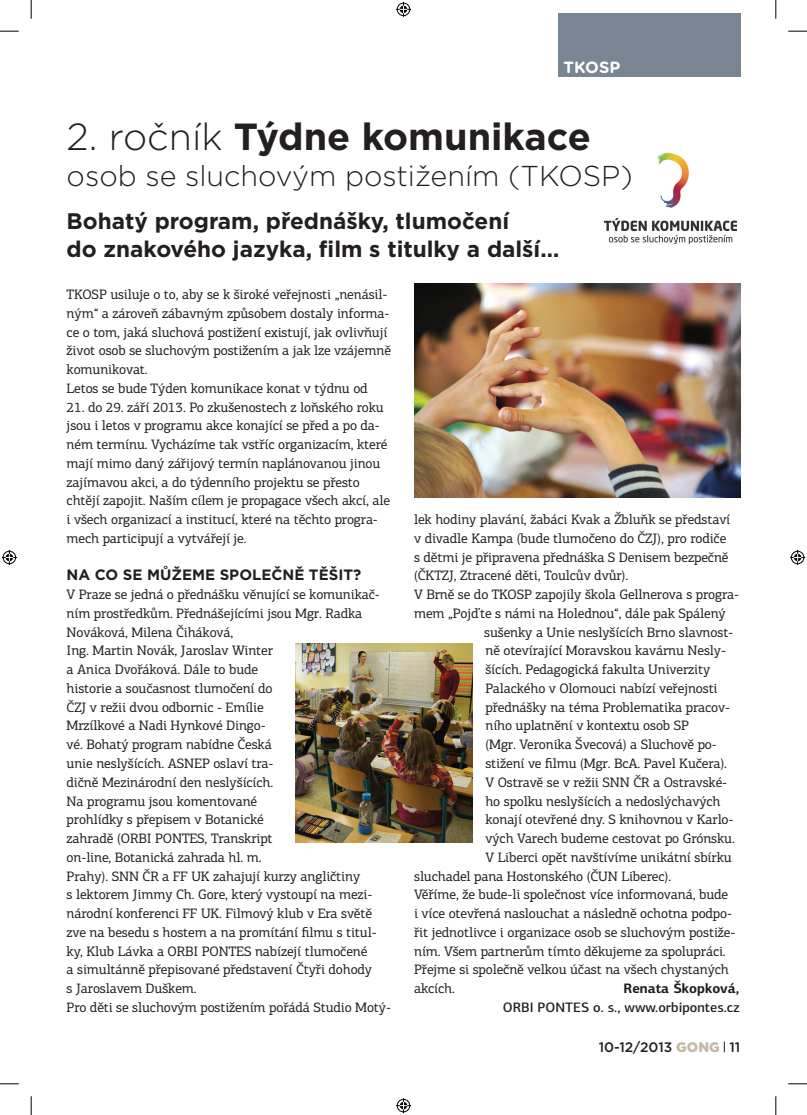
<style>
.page{position:relative;width:807px;height:1115px;background:#fff}
.page>*{position:absolute;margin:0;border:0;box-sizing:border-box;transform-origin:0 0}
.t1{font:700 37.75px "Gotham";color:#231f20}
.t2{font:300 28.75px "Gotham";color:#231f20}
.t3{font:700 22.5px/28.2px "Gotham";color:#231f20}
.t4{font:700 16.25px "Gotham Rounded";letter-spacing:-.005em;color:#fff}
.t5{font:700 15px "Gotham";color:#231f20}
.t6{font:13.75px/18.8px "PF Centro Slab Pro";letter-spacing:-.01em;color:#231f20}
.t7{font:500 13.75px "PF Centro Sans Pro";color:#231f20}
.t8{font:500 13.75px "Gotham";color:#231f20}
.t9{font:700 13.75px "PF Centro Sans Pro";color:#231f20}
.s1{font-weight:300}
.s2{font-weight:900;color:#c2b8a3}
.s3{font-family:"Gotham Rounded"}
</style>
<div class="page">
<div style="left:558px;top:13px;width:182px;height:63px;background:#778692"></div>
<img style="left:604px;top:152px;width:132px;height:92px">
<img style="left:414px;top:283px;width:326px;height:214px">
<img style="left:296px;top:644px;width:176px;height:199px">
<svg style="left:0;top:30px;width:19px;height:2px"></svg>
<svg style="left:788px;top:30px;width:18px;height:2px"></svg>
<svg style="left:0;top:1083px;width:19px;height:1px"></svg>
<svg style="left:788px;top:1083px;width:18px;height:1px"></svg>
<svg style="left:30px;top:0;width:2px;height:19px"></svg>
<svg style="left:30px;top:1096px;width:2px;height:19px"></svg>
<svg style="left:775px;top:0;width:1px;height:19px"></svg>
<svg style="left:775px;top:1096px;width:1px;height:19px"></svg>
<svg style="left:396px;top:2px;width:15px;height:15px"></svg>
<svg style="left:396px;top:1098px;width:15px;height:15px"></svg>
<svg style="left:2px;top:550px;width:15px;height:15px"></svg>
<svg style="left:790px;top:550px;width:15px;height:15px"></svg>
<p class="t4" style="left:563px;top:55px;width:58px">TKOSP</p>
<h1 class="t1" style="left:67px;top:112px;width:526px"><span class="s1">2. ročník</span> Týdne komunikace</h1>
<h2 class="t2" style="left:67px;top:158px;width:567px">osob se sluchovým postižením (TKOSP)</h2>
<h3 class="t3" style="left:67px;top:207px;width:494px">Bohatý program, přednášky, tlumočení<br>do znakového jazyka, film s titulky a další…</h3>
<p class="t6" style="left:67px;top:285px;width:326px">TKOSP usiluje o to, aby se k široké veřejnosti „nenásil&shy;ným“ a zároveň zábavným způsobem dostaly informa&shy;ce o tom, jaká sluchová postižení existují, jak ovlivňují život osob se sluchovým postižením a jak lze vzájemně komunikovat.<br>Letos se bude Týden komunikace konat v týdnu od</p>
<p class="t6" style="left:67px;top:397px;width:325px">21. do 29. září 2013. Po zkušenostech z loňského roku jsou i letos v programu akce konající se před a po da&shy;ném termínu. Vycházíme tak vstříc organizacím, které mají mimo daný zářijový termín naplánovanou jinou zajímavou akci, a do týdenního projektu se přesto chtějí zapojit. Naším cílem je propagace všech akcí, ale i všech organizací a institucí, které na těchto progra&shy;mech participují a vytvářejí je.</p>
<p class="t5" style="left:67px;top:565px;width:296px">Na co se můžeme společn ě těšit?</p>
<p class="t6" style="left:67px;top:585px;width:326px">V Praze se jedná o přednášku věnující se komunikač&shy;ním prostředkům. Přednášejícími jsou Mgr. Radka Nováková, Milena Čiháková,<br>Ing. Martin Novák, Jaroslav Winter<br>a Anica Dvořáková. Dále to bude<br>historie a současnost tlumočení do<br>ČZJ v režii dvou odbornic - Emílie<br>Mrzílkové a Nadi Hynkové Dingo-<br>vé. Bohatý program nabídne Česká<br>unie neslyšících. ASNEP oslaví tra-<br>dičně Mezinárodní den neslyšících.<br>Na programu jsou komentované<br>prohlídky s přepisem v Botanické<br>zahradě (ORBI PONTES, Transkript<br>on-line, Botanická zahrada hl. m.<br>Prahy). SNN ČR a FF UK zahajují kurzy angličtiny<br>s lektorem Jimmy Ch. Gore, který vystoupí na mezi&shy;národní konferenci FF UK. Filmový klub v Era světě zve na besedu s hostem a na promítání filmu s titul&shy;ky, Klub Lávka a ORBI PONTES nabízejí tlumočené<br>a simultánně přepisované představení Čtyři dohody<br>s Jaroslavem Duškem.<br>Pro děti se sluchovým postižením pořádá Studio Motý-</p>
<p class="t6" style="left:414px;top:510px;width:317px">lek hodiny plavání, žabáci Kvak a Žbluňk se představí</p>
<p class="t6" style="left:414px;top:529px;width:314px">v divadle Kampa (bude tlumočeno do ČZJ), pro rodiče</p>
<p class="t6" style="left:414px;top:547px;width:316px">s dětmi je připravena přednáška S Denisem bezpečně</p>
<p class="t6" style="left:414px;top:566px;width:215px">(ČKTZJ, Ztracené děti, Toulcův dvůr).</p>
<p class="t6" style="left:414px;top:585px;width:326px">V Brně se do TKOSP zapojily škola Gellnerova s progra-</p>
<p class="t6" style="left:414px;top:604px;width:313px">mem „Pojďte s námi na Holednou“, dále pak Spálený</p>
<p class="t6" style="left:484px;top:622px;width:250px">sušenky a Unie neslyšících Brno slavnost-</p>
<p class="t6" style="left:485px;top:641px;width:242px">ně otevírající Moravskou kavárnu Nesly-</p>
<p class="t6" style="left:485px;top:660px;width:226px">šících. Pedagogická fakulta Univerzity</p>
<p class="t6" style="left:485px;top:679px;width:234px">Palackého v Olomouci nabízí veřejnosti</p>
<p class="t6" style="left:485px;top:697px;width:246px">přednášky na téma Problematika pracov-</p>
<p class="t6" style="left:485px;top:716px;width:205px">ního uplatnění v kontextu osob SP</p>
<p class="t6" style="left:485px;top:735px;width:233px">(Mgr. Veronika Švecová) a Sluchově po-</p>
<p class="t6" style="left:485px;top:754px;width:243px">stižení ve filmu (Mgr. BcA. Pavel Kučera).</p>
<p class="t6" style="left:485px;top:772px;width:243px">V Ostravě se v režii SNN ČR a Ostravské-</p>
<p class="t6" style="left:485px;top:791px;width:237px">ho spolku neslyšících a nedoslýchavých</p>
<p class="t6" style="left:485px;top:810px;width:249px">konají otevřené dny. S knihovnou v Karlo-</p>
<p class="t6" style="left:485px;top:829px;width:251px">vých Varech budeme cestovat po Grónsku.</p>
<p class="t6" style="left:485px;top:847px;width:248px">V Liberci opět navštívíme unikátní sbírku</p>
<p class="t6" style="left:414px;top:866px;width:258px">sluchadel pana Hostonského (ČUN Liberec).</p>
<p class="t6" style="left:414px;top:885px;width:315px">Věříme, že bude-li společnost více informovaná, bude</p>
<p class="t6" style="left:414px;top:904px;width:319px">i více otevřená naslouchat a následně ochotna podpo-</p>
<p class="t6" style="left:414px;top:922px;width:323px">řit jednotlivce i organizace osob se sluchovým postiže-</p>
<p class="t6" style="left:414px;top:941px;width:313px">ním. Všem partnerům tímto děkujeme za spolupráci.</p>
<p class="t6" style="left:414px;top:960px;width:316px">Přejme si společně velkou účast na všech chystaných</p>
<p class="t6" style="left:414px;top:979px;width:42px">akcích.</p>
<p class="t9" style="left:623px;top:979px;width:117px">Renata Škopková,</p>
<p class="t7" style="left:502px;top:998px;width:238px">ORBI PONTES o. s., www.orbipontes.cz</p>
<p class="t8" style="left:598px;top:1038px;width:143px">10-12/2013 <span class="s2">GONG</span> <span class="s3">11</span></p>
</div>
